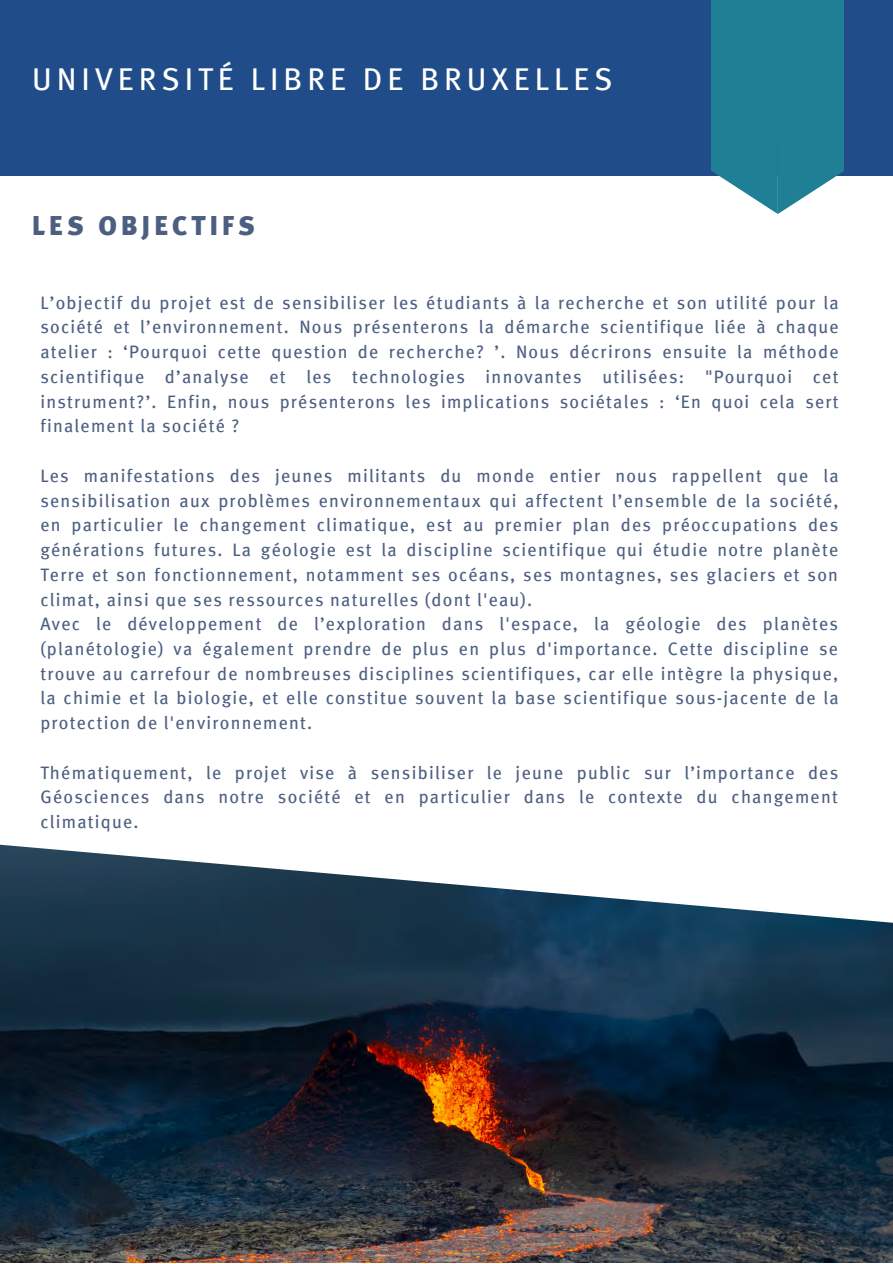
<style>
.page{position:relative;width:893px;height:1264px;background:#fff}
.page>*{position:absolute;margin:0;border:0;box-sizing:border-box;transform-origin:0 0}
.t1{font:31.5px "Meta";letter-spacing:.16em;color:#fff}
.t2{font:900 27px "Meta";letter-spacing:.16em;color:#4d5f81}
.t3{font:18px/24.8px "Meta";letter-spacing:.07em;color:#4d5f81;text-align:justify}
</style>
<div class="page">
<div style="left:0;top:0;width:892px;height:175px;background:#204d89"></div>
<div style="left:711px;top:0;width:132px;height:144px;background:#1f7f95"></div>
<svg style="left:711px;top:144px;width:132px;height:70px"></svg>
<img style="left:0;top:844px;width:892px;height:418px">
<h1 class="t1" style="left:32px;top:61px;width:582px">UNIVERSITÉ LIBRE DE BRUXELLES</h1>
<h2 class="t2" style="left:32px;top:210px;width:224px">LES OBJECTIFS</h2>
<p class="t3" style="left:40px;top:290px;width:799px">L’objectif du projet est de sensibiliser les étudiants à la recherche et son utilité pour la société et l’environnement. Nous présenterons la démarche scientifique liée à chaque atelier : ‘Pourquoi cette question de recherche? ’. Nous décrirons ensuite la méthode scientifique d’analyse et les technologies innovantes utilisées: "Pourquoi cet instrument?’. Enfin, nous présenterons les implications sociétales : ‘En quoi cela sert finalement la société ?</p>
<p class="t3" style="left:40px;top:463px;width:799px;text-align:left">Les manifestations des jeunes militants du monde entier nous rappellent que la sensibilisation aux problèmes environnementaux qui affectent l’ensemble de la société, en particulier le changement climatique, est au premier plan des préoccupations des générations futures. La géologie est la discipline scientifique qui étudie notre planète Terre et son fonctionnement, notamment ses océans, ses montagnes, ses glaciers et son climat, ainsi que ses ressources naturelles (dont l'eau).<br>Avec le développement de l’exploration dans l'espace, la géologie des planètes (planétologie) va également prendre de plus en plus d'importance. Cette discipline se trouve au carrefour de nombreuses disciplines scientifiques, car elle intègre la physique, la chimie et la biologie, et elle constitue souvent la base scientifique sous-jacente de la protection de l'environnement.</p>
<p class="t3" style="left:40px;top:760px;width:799px">Thématiquement, le projet vise à sensibiliser le jeune public sur l’importance des Géosciences dans notre société et en particulier dans le contexte du changement climatique.</p>
</div>
